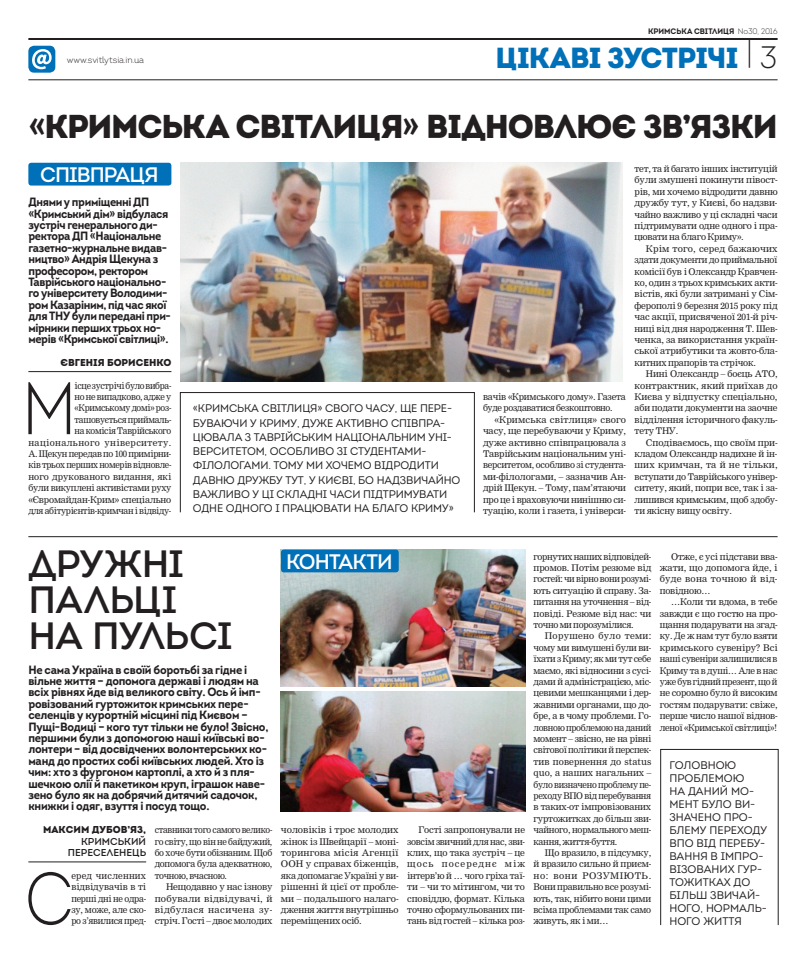
<style>
.page{position:relative;width:806px;height:964px;background:#fff}
.page>*{position:absolute;margin:0;border:0;box-sizing:border-box;transform-origin:0 0}
.t1{font:74.1px "Intro Light Alt";color:#231f20;scale:.9 1}
.t2{font:74.1px "Intro Light Alt";color:#231f20;scale:.86 1}
.t3{font:38px "Intro Regular Alt";color:#231f20}
.t4{font:33px "Intro Black Alt";letter-spacing:-.035em;color:#231f20}
.t5{font:29px "Intro Black Alt";letter-spacing:-.035em;color:#0070b8}
.t6{font:21px "Intro Regular Alt";color:#fff}
.t7{font:700 12px/11.4px "Intro";letter-spacing:-.03em;color:#231f20;scale:.95 1}
.t8{font:700 12px/11.4px "Intro";letter-spacing:-.03em;color:#231f20;scale:.94 1}
.t9{font:11px/13px "Intro";letter-spacing:-.01em;color:#231f20}
.t10{font:900 10px "Intro";color:#231f20}
.t11{font:10px/11.4px "Intro Regular Alt";color:#231f20;text-align:right}
.t12{font:9px/11.4px "Nimrod Cyr";letter-spacing:-.025em;color:#231f20;text-align:justify}
.t13{font:9px/11.4px "Nimrod Cyr";letter-spacing:-.025em;color:#231f20;text-align:justify;scale:1.04 1}
.t14{font:9px/11.4px "Nimrod Cyr";letter-spacing:-.025em;color:#231f20;text-align:justify;scale:.94 1}
.t15{font:300 9px "Intro";letter-spacing:-.015em;color:#231f20}
.t16{font:8px "Intro Bold Alt";letter-spacing:-.01em;color:#231f20;scale:.96 1}
.s1{font-family:"Intro";font-weight:300}
.s2{font-family:"Intro";font-weight:300;font-size:36.5px;color:#231f20}
.s3{font-family:"Intro";font-weight:300;font-size:31px;color:#231f20}
</style>
<div class="page">
<hr style="left:28px;top:38px;width:749px;height:2px;background:#231f20">
<hr style="left:28px;top:79px;width:749px;height:1px;background:#231f20">
<div style="left:28px;top:46px;width:27px;height:27px;background:#0070b8;border-radius:6px"></div>
<svg style="left:32px;top:49px;width:20px;height:20px"></svg>
<hr style="left:28px;top:371px;width:143px;height:1px;background:#231f20">
<hr style="left:28px;top:862px;width:118px;height:1px;background:#231f20">
<div style="left:28px;top:163px;width:143px;height:23px;background:#0070b8;border-radius:3px"></div>
<img style="left:180px;top:163px;width:442px;height:218px">
<hr style="left:28px;top:536px;width:749px;height:1px;background:#231f20">
<img style="left:281px;top:549px;width:243px;height:138px">
<img style="left:281px;top:691px;width:243px;height:120px">
<div style="left:281px;top:549px;width:117px;height:23px;background:#0070b8;border-radius:3px"></div>
<div style="left:660px;top:749px;width:117px;height:176px;border:1px solid #231f20"></div>
<div style="left:180px;top:392px;width:294px;height:120px;border:1px solid #231f20"></div>
<p class="t15" style="left:67px;top:54px;width:79px">www.svitlytsia.in.ua</p>
<p class="t16" style="left:648px;top:26px;width:136px">кримська світлиця <span class="s1">№30, 2016</span></p>
<h3 class="t5" style="left:495px;top:39px;width:73px">ЦІКАВІ</h3>
<h3 class="t5" style="left:607px;top:39px;width:171px">ЗУСТРІЧІ <span class="s2">|</span> <span class="s3">3</span></h3>
<h3 class="t4" style="left:28px;top:104px;width:750px">«Кримська світлиця» відновлює зв’язки</h3>
<h3 class="t6" style="left:40px;top:161px;width:78px">СПІВПРАЦ</h3>
<h3 class="t6" style="left:144px;top:161px;width:16px">Я</h3>
<p class="t8" style="left:28px;top:196px;width:153px">Днями у приміщенні ДП «Кримський дім» відбулася зустріч генерального ди&shy;ректора ДП «Національне газетно-журнальне видав&shy;ництво» Андрія Щекуна з професором, ректором<br>Таврійського національно&shy;го університету Володими&shy;ром Казаріним, під час якої для ТНУ були передані при&shy;мірники перших трьох но&shy;мерів «Кримськоїсвітлиці».</p>
<p class="t10" style="left:60px;top:356px;width:112px">Євгенія Борисенко</p>
<h1 class="t1" style="left:22px;top:362px;width:63px">М</h1>
<p class="t12" style="left:28px;top:379px;width:144px;text-align:right">ісце зустрічі було вибра-<br>но не випадково, адже у «Кримському домі» роз&shy;ташовується приймаль-<br>на комісія Таврійського національного університету.<br>А. Щекун передав по 100 примірни&shy;ків трьох перших номерів відновле&shy;ного друкованого видання, які були викуплені активістами руху «Євромайдан-Крим» спеціально для абітурієнтів-кримчан і відвіду-</p>
<p class="t12" style="left:482px;top:391px;width:144px">вачів «Кримського дому». Газета буде роздаватися безкоштовно.</p>
<p class="t9" style="left:193px;top:401px;width:269px;line-height:14.3px">«Кримська світлиця» свого часу, ще пере&shy;буваючи у Криму, дуже активно співпра&shy;цювала з Таврійським національним уні&shy;верситетом, особливо зі студентами&shy;філологами. Тому ми хочемо відродити давню дружбу тут, у Києві, бо надзвичайно важливо у ці складні часи підтримувати одне одного і працювати на благо Криму»</p>
<p class="t12" style="left:482px;top:414px;width:144px;text-indent:11px">«Кримська світлиця» свого часу, ще перебуваючи у Криму, дуже активно співпрацювала з Таврійським національним уні&shy;верситетом, особливо зі студента&shy;ми-філологами, – зазначив Ан&shy;дрій Щекун. – Тому, пам’ятаючи про це і враховуючи нинішню си&shy;туацію, коли і газета, і універси-</p>
<p class="t12" style="left:634px;top:163px;width:144px">тет, та й багато інших інституцій були змушені покинути півост&shy;рів, ми хочемо відродити давню дружбу тут, у Києві, бо надзви&shy;чайно важливо у ці складні часи підтримувати одне одного і пра&shy;цювати на благо Криму».</p>
<p class="t12" style="left:634px;top:243px;width:144px;text-indent:11px">Крім того, серед бажаючих здати документи до приймальної комісії був і Олександр Кравчен&shy;ко, один з трьох кримських акти&shy;вістів, які були затримані у Сім&shy;ферополі 9 березня 2015 року під час акції, присвяченої 201-й річ&shy;ниці від дня народження Т. Шев&shy;ченка, за використання україн&shy;ської атрибутики та жовто-бла&shy;китних прапорів та стрічок.</p>
<p class="t12" style="left:634px;top:368px;width:144px;text-indent:11px">Нині Олександр – боєць АТО, контрактник, який приїхав до Києва у відпустку спеціально, аби подати документи на заочне відділення історичного факуль&shy;тету ТНУ.</p>
<p class="t12" style="left:634px;top:436px;width:144px;text-indent:11px">Сподіваємось, що своїм при&shy;кладом Олександр надихне й ін&shy;ших кримчан, та й не тільки, вступати до Таврійського універ&shy;ситету, який, попри все, так і за&shy;лишився кримським, щоб здобу&shy;ти якісну вищу освіту.</p>
<h2 class="t3" style="left:28px;top:540px;width:29px">ДРУЖН</h2>
<h2 class="t3" style="left:168px;top:540px;width:17px">І</h2>
<h2 class="t3" style="left:28px;top:576px;width:55px">ПАЛЬЦ</h2>
<h2 class="t3" style="left:161px;top:576px;width:17px">І</h2>
<h2 class="t3" style="left:28px;top:612px;width:117px">НА ПУЛЬС</h2>
<h2 class="t3" style="left:217px;top:612px;width:17px">І</h2>
<p class="t7" style="left:28px;top:664px;width:254px">Н е сама Україна в своїй боротьбі за гідне і вільне життя – допомога державі і людям на всіх рівнях йде від великого світу. Ось й імп&shy;ровізований гуртожиток кримських пере&shy;селенців у курортній місцині під Києвом – Пущі-Водиці – кого тут тільки не було! Звісно, першими були з допомогою наші київські во&shy;лонтери – від досвідчених волонтерських ко&shy;манд до простих собі київських людей. Хто із чим: хто з фургоном картоплі, а хто й з пля&shy;шечкою олії й пакетиком круп, іграшок наве&shy;зено було як на добрячий дитячий садочок, книжки і одяг, взуття і посуд тощо.</p>
<p class="t10" style="left:43px;top:823px;width:104px">Максим Дубо в’яз,</p>
<p class="t11" style="left:68px;top:835px;width:80px">кримськи й<br>п ереселенець</p>
<h1 class="t2" style="left:25px;top:852px;width:58px">С</h1>
<p class="t12" style="left:71px;top:870px;width:76px">еред численних відвідувачів в ті перші дні не одра&shy;зу, може, але ско&shy;ро з’явилися пред-</p>
<p class="t14" style="left:154px;top:824px;width:127px">ставники того самого велико&shy;го світу, що він не байдужий, бо хоче бути обізнаним. Щоб допомога була адекватною, точною, вчасною.</p>
<p class="t12" style="left:154px;top:881px;width:119px;text-indent:11px">Нещодавно у нас ізнову побували відвідувачі, й відбулася насичена зу&shy;стріч. Гості – двоє молодих</p>
<h3 class="t6" style="left:286px;top:548px;width:14px">КОНТАКТ</h3>
<h3 class="t6" style="left:377px;top:548px;width:17px">И</h3>
<p class="t13" style="left:281px;top:824px;width:115px">чоловіків і троє молодих жінок із Швейцарії – моні&shy;торингова місія Агенції ООН у справах біженців, яка допомагає Україні у ви&shy;рішенні й цієї от пробле&shy;ми – подальшого налаго&shy;дження життя внутрішньо переміщених осіб.</p>
<p class="t12" style="left:407px;top:824px;width:119px;text-indent:11px">Гості запропонували не зовсім звичний для нас, зви&shy;клих, що така зустріч – це щось посереднє між інтерв’ю й … чого гріха таї&shy;ти – чи то мітингом, чи то сповіддю, формат. Кілька точно сформульованих пи&shy;тань від гостей – кілька роз-</p>
<p class="t12" style="left:533px;top:550px;width:119px">горнутих наших відповідей&shy;промов. Потім резюме від гостей: чи вірно вони розумі&shy;ють ситуацію й справу. За&shy;питання на уточнення – від&shy;повіді. Резюме від нас: чи точно ми порозумілися.</p>
<p class="t12" style="left:533px;top:630px;width:119px;text-indent:11px">Порушено було теми: чому ми вимушені були ви&shy;їхати з Криму; як ми тут себе маємо, які відносини з сусі&shy;дами й адміністрацією, міс&shy;цевими мешканцями і дер&shy;жавними органами, що до&shy;бре, а в чому проблеми. Го&shy;ловною проблемою на даний момент – звісно, не на рівні світової політики й перспек&shy;тив повернення до status quo, а наших нагальних – було визначено проблему пе&shy;реходу ВПО від перебування в таких-от імпровізованих гуртожитках до більш зви&shy;чайного, нормального меш&shy;кання, життя-буття.</p>
<p class="t12" style="left:533px;top:847px;width:119px;text-indent:11px">Що вразило, в підсумку, й вразило сильно й приєм&shy;но: вони РОЗУМІЮТЬ.<br>Вони правильно все розумі&shy;ють, так, нібито вони цими всіма проблемами так само живуть, як і ми…</p>
<p class="t12" style="left:659px;top:550px;width:119px;text-indent:11px">Отже, є усі підстави вва&shy;жати, що допомога йде, і буде вона точною й від&shy;повідною…</p>
<p class="t12" style="left:659px;top:596px;width:119px;text-indent:11px">…Коли ти вдома, в тебе завжди є що гостю на про&shy;щання подарувати на згад&shy;ку. Де ж нам тут було взяти кримського сувеніру? Всі наші сувеніри залишилися в Криму та в душі… Але в нас уже був гідний презент, що й не соромно було й високим гостям подарувати: свіже, перше число нашої віднов&shy;леної «Кримської світлиці»!</p>
<p class="t9" style="left:669px;top:759px;width:99px">Головною проблемою<br>на даний мо&shy;мент було ви&shy;значено про&shy;блему переходу<br>ВПО</p>
<p class="t9" style="left:669px;top:837px;width:99px;text-indent:27px">від перебу&shy;вання в імпро&shy;візованих гур&shy;тожитках до більш звичай&shy;ного, нормаль&shy;ного життя</p>
</div>
